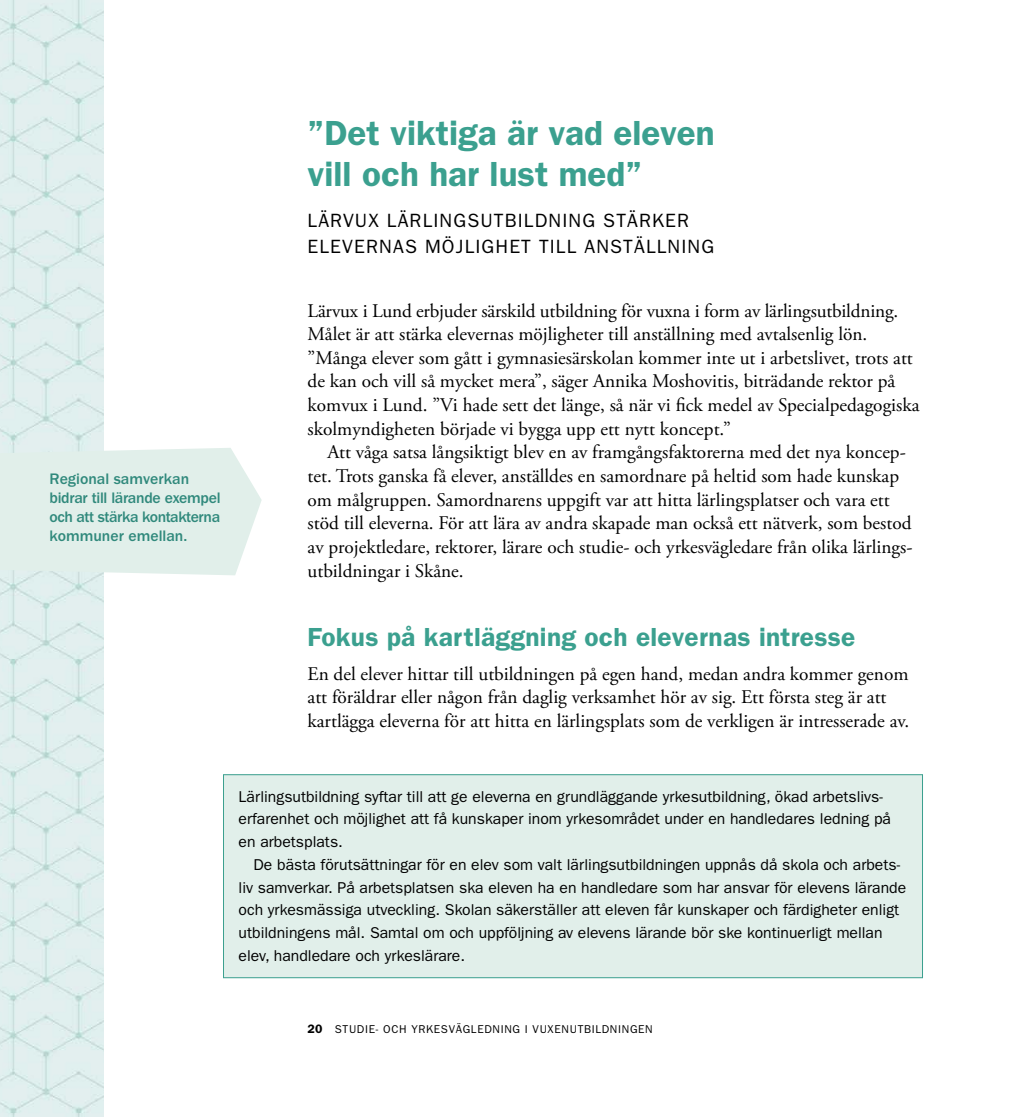
<style>
.page{position:relative;width:1022px;height:1117px;background:#fff}
.page>*{position:absolute;margin:0;border:0;box-sizing:border-box;transform-origin:0 0}
.t1{font:600 35px/40.2px "Franklin Gothic LT";color:#3ba08f}
.t2{font:600 26.25px "Franklin Gothic LT";letter-spacing:.01em;color:#3ba08f}
.Brödtext{font:19.25px/23.6px "Adobe Garamond Pro";color:#000}
.t3{font:19.25px/26.2px "Franklin Gothic LT";letter-spacing:.06em;color:#000}
.Bröd_förklaring_-_in{font:15.75px/22.8px "Franklin Gothic LT";color:#000}
.text_pratbubbla{font:500 15.75px/18.9px "Franklin Gothic LT";letter-spacing:-.02em;color:#30897c}
.t4{font:11.38px "Franklin Gothic LT";letter-spacing:.06em;color:#000}
.s1{font-weight:600;font-size:12.25px}
</style>
<div class="page">
<img style="left:0;top:0;width:104px;height:1116px">
<svg style="left:0;top:447px;width:262px;height:128px;background:#e2f0eb"></svg>
<div style="left:223px;top:774px;width:699px;height:203px;background:#e1efea"></div>
<div style="left:223px;top:774px;width:700px;height:203px;border:1px solid #3ba08f"></div>
<p class="text_pratbubbla" style="left:50px;top:470px;width:172px">Regional samverkan bidrar till lärande exempel och att stärka kontakterna kommuner emellan.</p>
<h2 class="t1" style="left:308px;top:113px;width:409px">”Det viktiga är vad eleven vill och har lust med”</h2>
<h3 class="t3" style="left:308px;top:207px;width:408px">LÄRVUX LÄRLINGSUTBILDNING STÄRKER<br>ELEVERNAS MÖJLIGHET TILL ANSTÄLLNING</h3>
<p class="Brödtext" style="left:308px;top:299px;width:613px">Lärvux i Lund erbjuder särskild utbildning för vuxna i form av lärlingsutbildning.<br>Målet är att stärka elevernas möjligheter till anställning med avtalsenlig lön. ”Många elever som gått i gymnasiesärskolan kommer inte ut i arbetslivet, trots att de kan och vill så mycket mera”, säger Annika Moshovitis, biträdande rektor på komvux i Lund. ”Vi hade sett det länge, så när vi fick medel av Specialpedagogiska skolmyndigheten började vi bygga upp ett nytt koncept.”</p>
<p class="Brödtext" style="left:308px;top:441px;width:606px;text-indent:20px">Att våga satsa långsiktigt blev en av framgångsfaktorerna med det nya koncep&shy;tet. Trots ganska få elever, anställdes en samordnare på heltid som hade kunskap om målgruppen. Samordnarens uppgift var att hitta lärlingsplatser och vara ett stöd till eleverna. För att lära av andra skapade man också ett nätverk, som bestod av projektledare, rektorer, lärare och studie- och yrkesvägledare från olika lärlings&shy;utbildningar i Skåne.</p>
<h2 class="t2" style="left:308px;top:621px;width:549px">Fokus på kartläggning och elevernas intresse</h2>
<p class="Brödtext" style="left:308px;top:662px;width:603px">En del elever hittar till utbildningen på egen hand, medan andra kommer genom att föräldrar eller någon från daglig verksamhet hör av sig. Ett första steg är att kartlägga eleverna för att hitta en lärlingsplats som de verkligen är intresserade av.</p>
<p class="Bröd_förklaring_-_in" style="left:239px;top:784px;width:654px">Lärlingsutbildning syftar till att ge eleverna en grundläggande yrkesutbildning, ökad arbetslivs&shy;erfarenhet och möjlighet att få kunskaper inom yrkesområdet under en handledares ledning på en arbetsplats.</p>
<p class="Bröd_förklaring_-_in" style="left:239px;top:853px;width:669px;text-indent:15px">De bästa förutsättningar för en elev som valt lärlingsutbildningen uppnås då skola och arbets&shy;liv samverkar. På arbetsplatsen ska eleven ha en handledare som har ansvar för elevens lärande och yrkesmässiga utveckling. Skolan säkerställer att eleven får kunskaper och färdigheter enligt utbildningens mål. Samtal om och uppföljning av elevens lärande bör ske kontinuerligt mellan elev, handledare och yrkeslärare.</p>
<p class="t4" style="left:308px;top:1022px;width:347px"><span class="s1">20</span> STUDIE- OCH YRKESVÄGLEDNING I VUXENUTBILDNINGEN</p>
</div>
